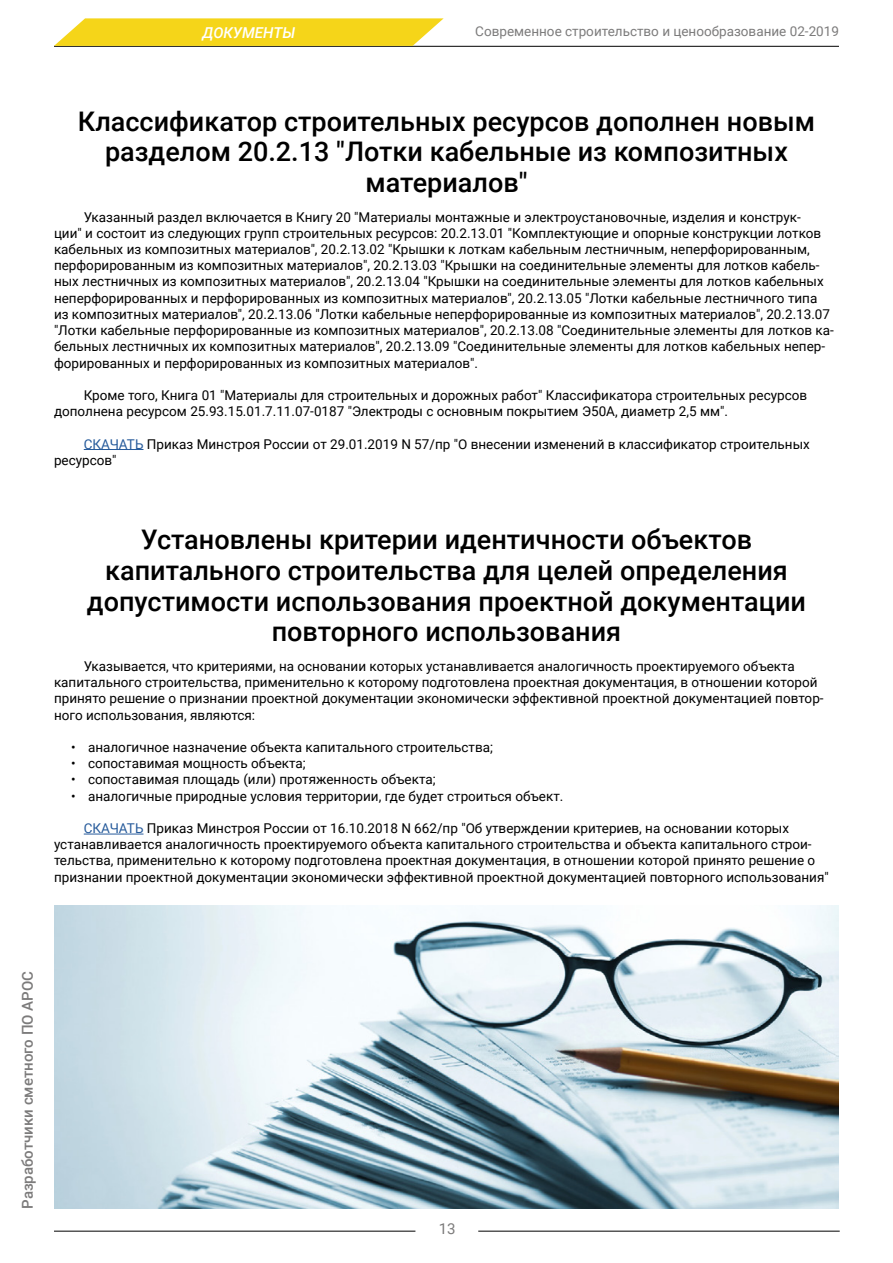
<style>
.page{position:relative;width:893px;height:1263px;background:#fff}
.page>*{position:absolute;margin:0;border:0;box-sizing:border-box;transform-origin:0 0}
.t1{font:500 27px/30.6px "Roboto";color:#000;text-align:center}
.t2{font:500 15px "Roboto";color:#7c7b7b}
.t3{font:italic 500 15px "Roboto";color:#fff}
.t4{font:15px "Roboto";color:#7c7b7b}
.t5{font:13.5px/16.2px "Roboto";color:#000}
.t6{font:13.5px "Roboto";color:#7c7b7b}
.s1{color:#275b9b}
</style>
<div class="page">
<hr style="left:54px;top:46px;width:785px;height:1px;background:#000">
<hr style="left:54px;top:1231px;width:361px;height:1px;background:#000">
<hr style="left:478px;top:1231px;width:362px;height:1px;background:#000">
<svg style="left:54px;top:18px;width:390px;height:28px;background:#f5d82e"></svg>
<hr style="left:84px;top:449px;width:59px;height:1px;background:#275b9b">
<hr style="left:84px;top:834px;width:59px;height:1px;background:#275b9b">
<img style="left:54px;top:906px;width:784px;height:303px">
<p class="t3" style="left:202px;top:22px;width:94px">ДОКУМЕНТЫ</p>
<p class="t6" style="left:475px;top:21px;width:365px">Современное строительство и ценообразование 02-2019</p>
<h1 class="t1" style="left:78px;top:105px;width:739px">Классификатор строительных ресурсов дополнен новым разделом 20.2.13 "Лотки кабельные из композитных материалов"</h1>
<p class="t5" style="left:54px;top:208px;width:781px;text-indent:30px">Указанный раздел включается в Книгу 20 "Материалы монтажные и электроустановочные, изделия и конструк-<br>ции" и состоит из следующих групп строительных ресурсов: 20.2.13.01 "Комплектующие и опорные конструкции лотков кабельных из композитных материалов", 20.2.13.02 "Крышки к лоткам кабельным лестничным, неперфорированным, перфорированным из композитных материалов", 20.2.13.03 "Крышки на соединительные элементы для лотков кабель&shy;ных лестничных из композитных материалов", 20.2.13.04 "Крышки на соединительные элементы для лотков кабельных неперфорированных и перфорированных из композитных материалов", 20.2.13.05 "Лотки кабельные лестничного типа из композитных материалов", 20.2.13.06 "Лотки кабельные неперфорированные из композитных материалов", 20.2.13.07 "Лотки кабельные перфорированные из композитных материалов", 20.2.13.08 "Соединительные элементы для лотков ка&shy;бельных лестничных их композитных материалов", 20.2.13.09 "Соединительные элементы для лотков кабельных непер&shy;форированных и перфорированных из композитных материалов".</p>
<p class="t5" style="left:54px;top:386px;width:755px;text-indent:30px">Кроме того, Книга 01 "Материалы для строительных и дорожных работ" Классификатора строительных ресурсов дополнена ресурсом 25.93.15.01.7.11.07-0187 "Электроды с основным покрытием Э50А, диаметр 2,5 мм".</p>
<p class="t5" style="left:54px;top:435px;width:757px;text-indent:30px"><span class="s1">СКАЧАТЬ</span> Приказ Минстроя России от 29.01.2019 N 57/пр "О внесении изменений в классификатор строительных ресурсов"</p>
<h1 class="t1" style="left:87px;top:523px;width:720px">Установлены критерии идентичности объектов капитального строительства для целей определения допустимости использования проектной документации повторного использования</h1>
<p class="t5" style="left:54px;top:658px;width:771px;text-indent:30px">Указывается, что критериями, на основании которых устанавливается аналогичность проектируемого объекта капитального строительства, применительно к которому подготовлена проектная документация, в отношении которой принято решение о признании проектной документации экономически эффективной проектной документацией повтор&shy;ного использования, являются:</p>
<p class="t5" style="left:71px;top:739px;width:423px">• аналогичное назначение объекта капитального строительства;</p>
<p class="t5" style="left:71px;top:755px;width:236px">• сопоставимая мощность объекта;</p>
<p class="t5" style="left:71px;top:771px;width:366px">• сопоставимая площадь (или) протяженность объекта;</p>
<p class="t5" style="left:71px;top:787px;width:494px">• аналогичные природные условия территории, где будет строиться объект.</p>
<p class="t5" style="left:54px;top:820px;width:776px;text-indent:30px"><span class="s1">СКАЧАТЬ</span> Приказ Минстроя России от 16.10.2018 N 662/пр "Об утверждении критериев, на основании которых устанавливается аналогичность проектируемого объекта капитального строительства и объекта капитального строи&shy;тельства, применительно к которому подготовлена проектная документация, в отношении которой принято решение о признании проектной документации экономически эффективной проектной документацией повторного использования"</p>
<p class="t2" style="left:17px;top:1209px;width:240px;rotate:-90deg">Разработчики сметного ПО АРОС</p>
<p class="t4" style="left:439px;top:1218px;width:18px">13</p>
</div>
